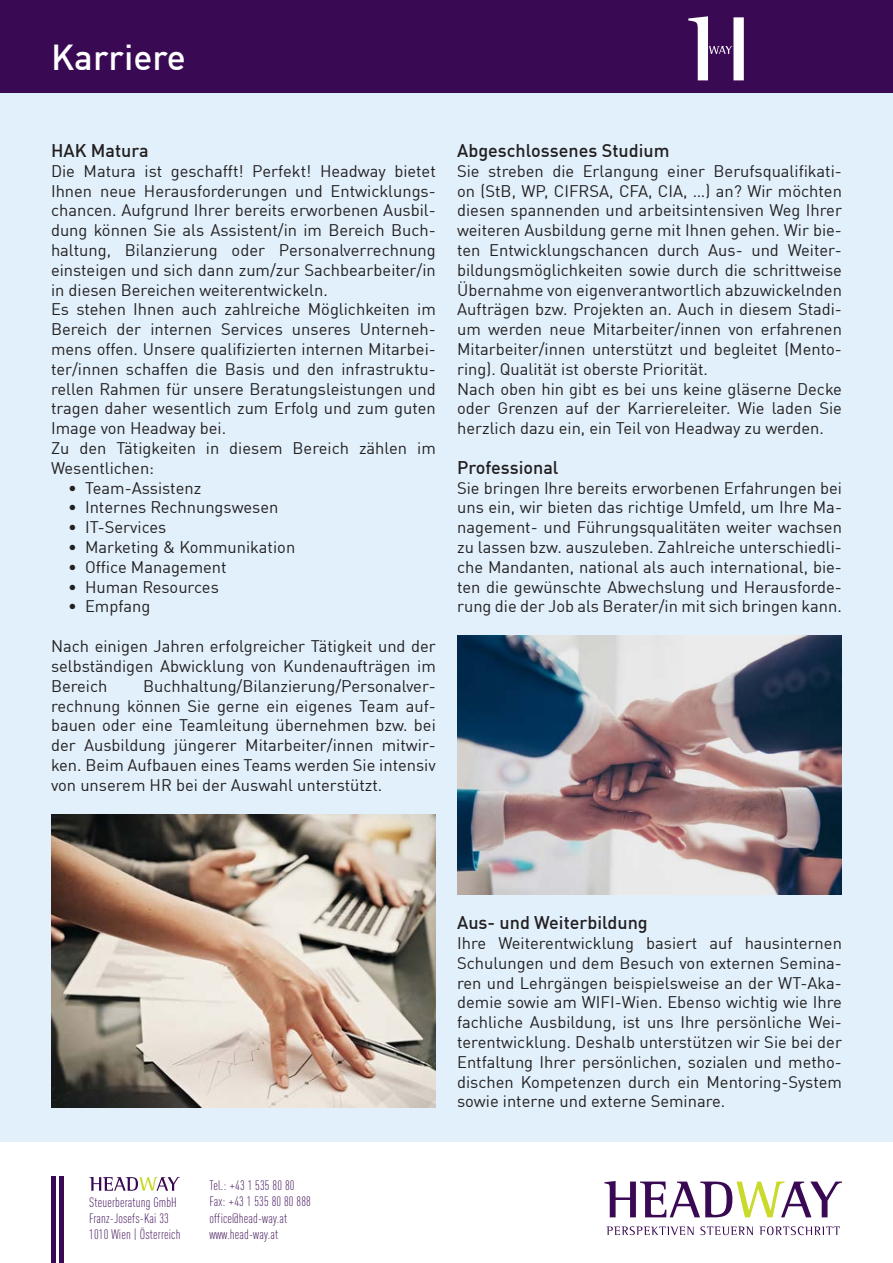
<style>
.page{position:relative;width:893px;height:1263px;background:#fff}
.page>*{position:absolute;margin:0;border:0;box-sizing:border-box;transform-origin:0 0}
.t1{font:500 35.4px "DIN Offc";color:#fff}
.t2{font:500 18px "DIN Offc";color:#231f20}
.t3{font:16.5px/19.8px "DIN Offc";color:#231f20;text-align:justify}
.t4{font:300 13.5px/16.2px "DIN Cond";letter-spacing:.01em;color:#3a0954}
</style>
<div class="page">
<div style="left:0;top:81px;width:893px;height:1061px;background:#e1f0fa"></div>
<div style="left:0;top:0;width:893px;height:92px;background:#3a0954"></div>
<svg style="left:688px;top:16px;width:56px;height:64px"></svg>
<svg style="left:604px;top:1181px;width:238px;height:36px"></svg>
<svg style="left:606px;top:1226px;width:88px;height:9px"></svg>
<svg style="left:700px;top:1226px;width:53px;height:9px"></svg>
<svg style="left:759px;top:1226px;width:81px;height:9px"></svg>
<svg style="left:89px;top:1177px;width:91px;height:14px"></svg>
<hr style="left:51px;top:1177px;width:4px;height:86px;background:#3a0954">
<hr style="left:60px;top:1177px;width:4px;height:86px;background:#3a0954">
<img style="left:51px;top:815px;width:385px;height:292px">
<img style="left:457px;top:636px;width:385px;height:258px">
<h1 class="t1" style="left:51px;top:34px;width:136px">Karriere</h1>
<p class="t2" style="left:51px;top:139px;width:99px">HAK Matura</p>
<p class="t3" style="left:51px;top:161px;width:386px;text-align:left">Die Matura ist geschafft! Perfekt! Headway bietet Ihnen neue Herausforderungen und Entwicklungs&shy;chancen. Aufgrund Ihrer bereits erworbenen Ausbil&shy;dung können Sie als Assistent/in im Bereich Buch&shy;haltung, Bilanzierung oder Personalverrechnung einsteigen und sich dann zum/zur Sachbearbeiter/in in diesen Bereichen weiterentwickeln.<br>Es stehen Ihnen auch zahlreiche Möglichkeiten im Bereich der internen Services unseres Unterneh&shy;mens offen. Unsere qualifizierten internen Mitarbei&shy;ter/innen schaffen die Basis und den infrastruktu&shy;rellen Rahmen für unsere Beratungsleistungen und tragen daher wesentlich zum Erfolg und zum guten Image von Headway bei.<br>Zu den Tätigkeiten in diesem Bereich zählen im Wesentlichen:</p>
<p class="t3" style="left:68px;top:477px;width:135px">• Team-Assistenz</p>
<p class="t3" style="left:68px;top:497px;width:212px">• Internes Rechnungswesen</p>
<p class="t3" style="left:68px;top:517px;width:100px">• IT-Services</p>
<p class="t3" style="left:68px;top:537px;width:229px">• Marketing &amp; Kommunikation</p>
<p class="t3" style="left:68px;top:557px;width:160px">• Office Management</p>
<p class="t3" style="left:68px;top:576px;width:152px">• Human Resources</p>
<p class="t3" style="left:68px;top:596px;width:84px">• Empfang</p>
<p class="t3" style="left:51px;top:636px;width:386px">Nach einigen Jahren erfolgreicher Tätigkeit und der selbständigen Abwicklung von Kundenaufträgen im Bereich</p>
<p class="t3" style="left:51px;top:675px;width:386px;text-indent:92px">Buchhaltung/Bilanzierung/Personalver&shy;rechnung können Sie gerne ein eigenes Team auf&shy;bauen oder eine Teamleitung übernehmen bzw. bei der Ausbildung jüngerer Mitarbeiter/innen mitwir&shy;ken. Beim Aufbauen eines Teams werden Sie intensiv von unserem HR bei der Auswahl unterstützt.</p>
<p class="t2" style="left:457px;top:139px;width:214px">Abgeschlossenes Studium</p>
<p class="t3" style="left:457px;top:161px;width:386px;text-align:left">Sie streben die Erlangung einer Berufsqualifikati&shy;on (StB, WP, CIFRSA, CFA, CIA, …) an? Wir möchten diesen spannenden und arbeitsintensiven Weg Ihrer weiteren Ausbildung gerne mit Ihnen gehen. Wir bie&shy;ten Entwicklungschancen durch Aus- und Weiter&shy;bildungsmöglichkeiten sowie durch die schrittweise Übernahme von eigenverantwortlich abzuwickelnden Aufträgen bzw. Projekten an. Auch in diesem Stadi&shy;um werden neue Mitarbeiter/innen von erfahrenen Mitarbeiter/innen unterstützt und begleitet (Mento&shy;ring). Qualität ist oberste Priorität.<br>Nach oben hin gibt es bei uns keine gläserne Decke oder Grenzen auf der Karriereleiter. Wie laden Sie herzlich dazu ein, ein Teil von Headway zu werden.</p>
<p class="t2" style="left:457px;top:456px;width:103px">Professional</p>
<p class="t3" style="left:457px;top:477px;width:386px">Sie bringen Ihre bereits erworbenen Erfahrungen bei uns ein, wir bieten das richtige Umfeld, um Ihre Ma&shy;nagement- und Führungsqualitäten weiter wachsen zu lassen bzw. auszuleben. Zahlreiche unterschiedli&shy;che Mandanten, national als auch international, bie&shy;ten die gewünschte Abwechslung und Herausforde&shy;rung die der Job als Berater/in mit sich bringen kann.</p>
<p class="t4" style="left:89px;top:1194px;width:93px">Steuerberatung GmbH<br>Franz-Josefs-Kai 33<br>1010 Wien | Österreich</p>
<p class="t4" style="left:209px;top:1177px;width:103px">Tel.: +43 1 535 80 80<br>Fax: +43 1 535 80 80 888 office@head-way.at www.head-way.at</p>
<p class="t2" style="left:457px;top:911px;width:192px">Aus- und Weiterbildung</p>
<p class="t3" style="left:457px;top:933px;width:386px">Ihre Weiterentwicklung basiert auf hausinternen Schulungen und dem Besuch von externen Semina&shy;ren und Lehrgängen beispielsweise an der WT-Aka&shy;demie sowie am WIFI-Wien. Ebenso wichtig wie Ihre fachliche Ausbildung, ist uns Ihre persönliche Wei&shy;terentwicklung. Deshalb unterstützen wir Sie bei der Entfaltung Ihrer persönlichen, sozialen und metho&shy;dischen Kompetenzen durch ein Mentoring-System sowie interne und externe Seminare.</p>
</div>
